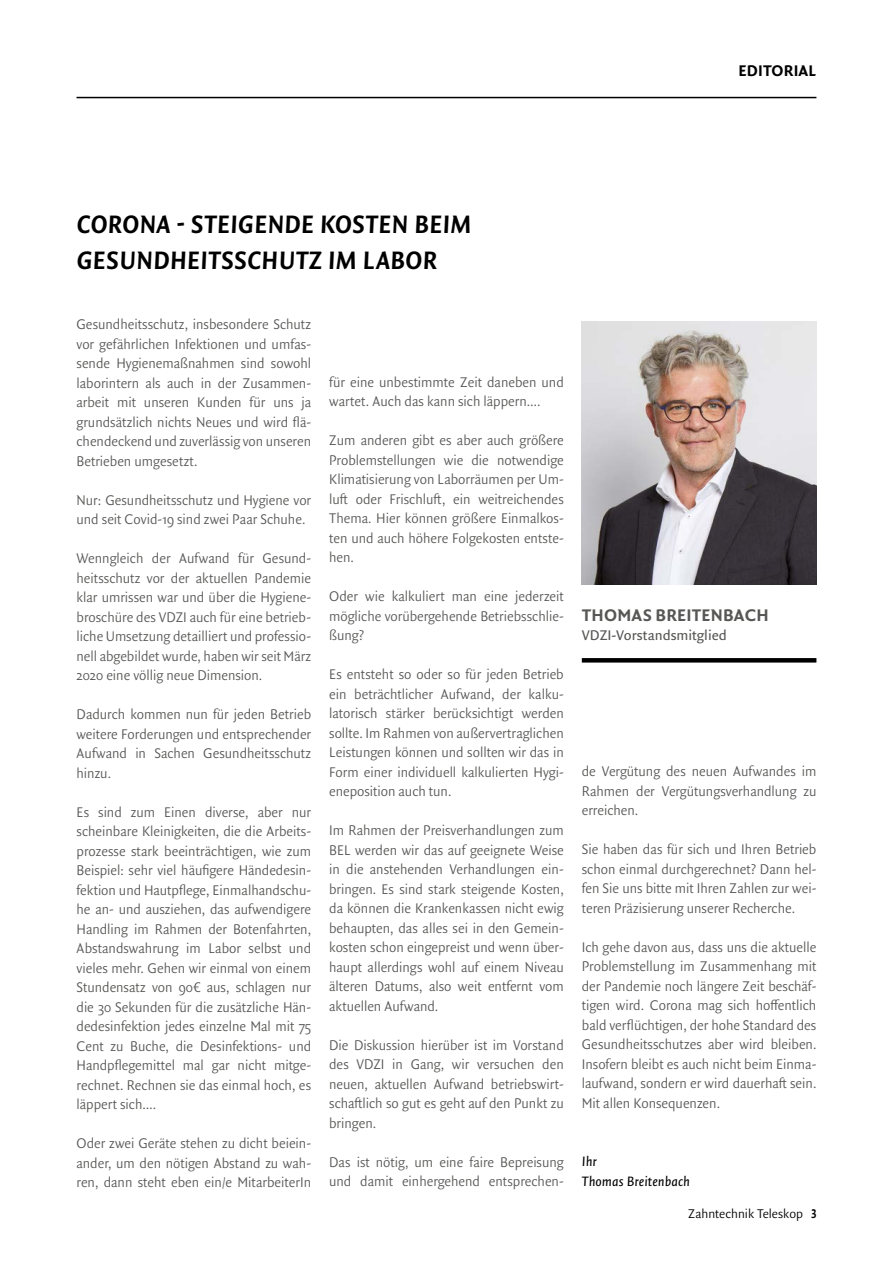
<style>
.page{position:relative;width:893px;height:1263px;background:#fff}
.page>*{position:absolute;margin:0;border:0;box-sizing:border-box;transform-origin:0 0}
.t1{font:27px/36px "Quadraat Sans OT Bld Ita";letter-spacing:.01em;color:#000}
.t2{font:18px "Quadraat Sans OT Bld";letter-spacing:.01em;color:#575756}
.t3{font:16.5px "Quadraat Sans OT Bld";letter-spacing:.01em;color:#000}
.t4{font:300 15px/19.5px "Quadraat Sans OT";color:#575756;text-align:justify}
.t5{font:15px "Quadraat Sans OT";color:#575756}
.t6{font:italic 14.55px/19.5px "Quadraat Sans OT";color:#000}
.t7{font:300 13.5px "Quadraat Sans OT";color:#000}
.s1{font-family:"Quadraat Sans OT Bld";font-weight:400}
</style>
<div class="page">
<hr style="left:77px;top:97px;width:739px;height:1px;background:#000">
<svg style="left:582px;top:658px;width:234px;height:4px"></svg>
<img style="left:582px;top:321px;width:234px;height:263px">
<p class="t3" style="left:738px;top:59px;width:80px">EDITORIAL</p>
<h1 class="t1" style="left:77px;top:206px;width:396px">CORONA - STEIGENDE KOSTEN BEIM<br>GESUNDHEITSSCHUTZ IM LABOR</h1>
<p class="t4" style="left:77px;top:314px;width:236px">Gesundheitsschutz, insbesondere Schutz vor gefährlichen Infektionen und umfas&shy;sende Hygienemaßnahmen sind sowohl laborintern als auch in der Zusammen&shy;arbeit mit unseren Kunden für uns ja grundsätzlich nichts Neues und wird flä&shy;chendeckend und zuverlässig von unseren Betrieben umgesetzt.</p>
<p class="t4" style="left:77px;top:490px;width:236px">Nur: Gesundheitsschutz und Hygiene vor und seit Covid-19 sind zwei Paar Schuhe.</p>
<p class="t4" style="left:77px;top:548px;width:236px">Wenngleich der Aufwand für Gesund&shy;heitsschutz vor der aktuellen Pandemie klar umrissen war und über die Hygiene&shy;broschüre des VDZI auch für eine betrieb&shy;liche Umsetzung detailliert und professio&shy;nell abgebildet wurde, haben wir seit März 2020 eine völlig neue Dimension.</p>
<p class="t4" style="left:77px;top:704px;width:236px">Dadurch kommen nun für jeden Betrieb weitere Forderungen und entsprechender Aufwand in Sachen Gesundheitsschutz hinzu.</p>
<p class="t4" style="left:77px;top:802px;width:236px">Es sind zum Einen diverse, aber nur scheinbare Kleinigkeiten, die die Arbeits&shy;prozesse stark beeinträchtigen, wie zum Beispiel: sehr viel häufigere Händedesin&shy;fektion und Hautpflege, Einmalhandschu&shy;he an- und ausziehen, das aufwendigere Handling im Rahmen der Botenfahrten, Abstandswahrung im Labor selbst und vieles mehr. Gehen wir einmal von einem Stundensatz von 90€ aus, schlagen nur die 30 Sekunden für die zusätzliche Hän&shy;dedesinfektion jedes einzelne Mal mit 75<br>Cent zu Buche, die Desinfektions- und Handpflegemittel mal gar nicht mitge&shy;rechnet. Rechnen sie das einmal hoch, es läppert sich….</p>
<p class="t4" style="left:77px;top:1133px;width:236px">Oder zwei Geräte stehen zu dicht beiein&shy;ander, um den nötigen Abstand zu wah&shy;ren, dann steht eben ein/e MitarbeiterIn</p>
<p class="t4" style="left:329px;top:372px;width:236px">für eine unbestimmte Zeit daneben und wartet. Auch das kann sich läppern….</p>
<p class="t4" style="left:329px;top:430px;width:236px">Zum anderen gibt es aber auch größere Problemstellungen wie die notwendige Klimatisierung von Laborräumen per Um&shy;luft oder Frischluft, ein weitreichendes Thema. Hier können größere Einmalkos&shy;ten und auch höhere Folgekosten entste&shy;hen.</p>
<p class="t4" style="left:329px;top:586px;width:236px">Oder wie kalkuliert man eine jederzeit mögliche vorübergehende Betriebsschlie&shy;ßung?</p>
<p class="t4" style="left:329px;top:664px;width:236px">Es entsteht so oder so für jeden Betrieb ein beträchtlicher Aufwand, der kalku&shy;latorisch stärker berücksichtigt werden sollte. Im Rahmen von außervertraglichen Leistungen können und sollten wir das in Form einer individuell kalkulierten Hygi&shy;eneposition auch tun.</p>
<p class="t4" style="left:329px;top:820px;width:236px">Im Rahmen der Preisverhandlungen zum BEL werden wir das auf geeignete Weise in die anstehenden Verhandlungen ein&shy;bringen. Es sind stark steigende Kosten, da können die Krankenkassen nicht ewig behaupten, das alles sei in den Gemein&shy;kosten schon eingepreist und wenn über&shy;haupt allerdings wohl auf einem Niveau älteren Datums, also weit entfernt vom aktuellen Aufwand.</p>
<p class="t4" style="left:329px;top:1035px;width:236px">Die Diskussion hierüber ist im Vorstand des VDZI in Gang, wir versuchen den neuen, aktuellen Aufwand betriebswirt&shy;schaftlich so gut es geht auf den Punkt zu bringen.</p>
<p class="t4" style="left:329px;top:1152px;width:236px">Das ist nötig, um eine faire Bepreisung und damit einhergehend entsprechen-</p>
<p class="t2" style="left:582px;top:602px;width:188px">THOMAS BREITENBACH</p>
<p class="t5" style="left:582px;top:625px;width:147px">VDZI-Vorstandsmitglied</p>
<p class="t4" style="left:582px;top:761px;width:236px">de Vergütung des neuen Aufwandes im Rahmen der Vergütungsverhandlung zu erreichen.</p>
<p class="t4" style="left:582px;top:839px;width:236px">Sie haben das für sich und Ihren Betrieb schon einmal durchgerechnet? Dann hel&shy;fen Sie uns bitte mit Ihren Zahlen zur wei&shy;teren Präzisierung unserer Recherche.</p>
<p class="t4" style="left:582px;top:937px;width:236px">Ich gehe davon aus, dass uns die aktuelle Problemstellung im Zusammenhang mit der Pandemie noch längere Zeit beschäf&shy;tigen wird. Corona mag sich hoffentlich bald verflüchtigen, der hohe Standard des Gesundheitsschutzes aber wird bleiben.<br>Insofern bleibt es auch nicht beim Einma&shy;laufwand, sondern er wird dauerhaft sein.<br>Mit allen Konsequenzen.</p>
<p class="t6" style="left:582px;top:1151px;width:110px">Ihr<br>Thomas Breitenbach</p>
<p class="t7" style="left:688px;top:1204px;width:130px">Zahntechnik Teleskop <span class="s1">3</span></p>
</div>
